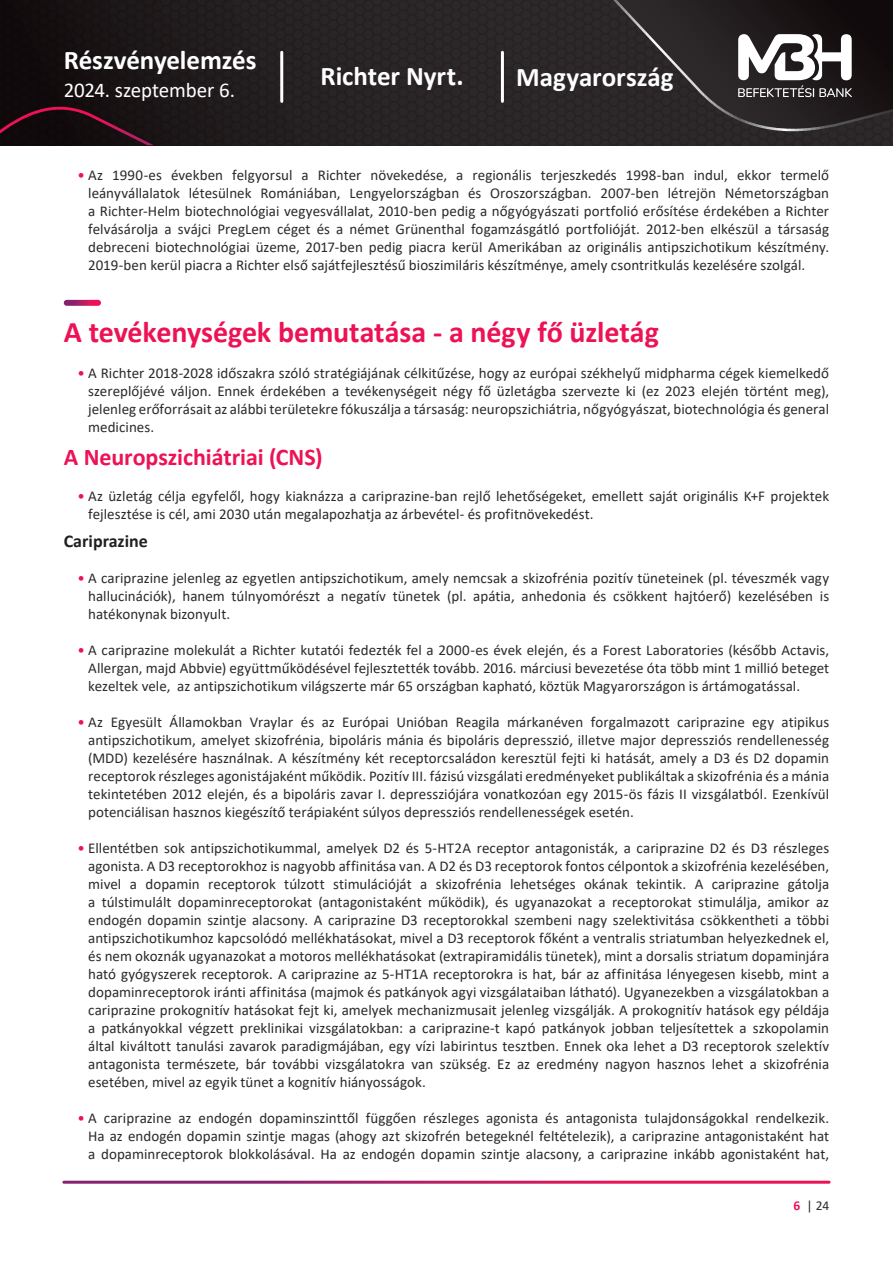
<style>
.page{position:relative;width:893px;height:1263px;background:#fff}
.page>*{position:absolute;margin:0;border:0;box-sizing:border-box;transform-origin:0 0}
.t1{font:700 30px "Calibri";letter-spacing:-.005em;color:#ed1255}
.t2{font:700 27px "Calibri";letter-spacing:-.005em;color:#fff}
.t3{font:700 24px "Calibri";letter-spacing:-.005em;color:#ed1255}
.t4{font:21px "Calibri";letter-spacing:-.01em;color:#fff}
.t5{font:700 18px "Calibri";color:#231f20}
.t6{font:15px/18px "Calibri";color:#2d292a;text-align:justify}
.t7{font:13.5px "Calibri";color:#2d292a}
.s1{color:#ed1255}
.s2{font-weight:700;color:#ed1255}
</style>
<div class="page">
<svg style="left:0;top:0;width:893px;height:146px;background:#231e1f"></svg>
<svg style="left:0;top:107px;width:154px;height:38px;background:#230d14"></svg>
<svg style="left:606px;top:0;width:287px;height:139px;background:#383435"></svg>
<hr style="left:280px;top:52px;width:3px;height:49px;background:#fff">
<hr style="left:501px;top:52px;width:3px;height:49px;background:#fff">
<svg style="left:64px;top:300px;width:37px;height:6px"></svg>
<h2 class="t2" style="left:64px;top:41px;width:194px">Részvényelemzés</h2>
<h3 class="t4" style="left:64px;top:76px;width:173px">2024. szeptember 6.</h3>
<h2 class="t2" style="left:321px;top:57px;width:145px">Richter Nyrt.</h2>
<h2 class="t2" style="left:516px;top:58px;width:159px">Magyarország</h2>
<p class="t6" style="left:88px;top:165px;width:742px;text-indent:-11px"><span class="s1">•</span> Az 1990-es években felgyorsul a Richter növekedése, a regionális terjeszkedés 1998-ban indul, ekkor termelő leányvállalatok létesülnek Romániában, Lengyelországban és Oroszországban. 2007-ben létrejön Németországban a Richter-Helm biotechnológiai vegyesvállalat, 2010-ben pedig a nőgyógyászati portfolió erősítése érdekében a Richter felvásárolja a svájci PregLem céget és a német Grünenthal fogamzásgátló portfolióját. 2012-ben elkészül a társaság debreceni biotechnológiai üzeme, 2017-ben pedig piacra kerül Amerikában az originális antipszichotikum készítmény.<br>2019-ben kerül piacra a Richter első sajátfejlesztésű bioszimiláris készítménye, amely csontritkulás kezelésére szolgál.</p>
<h1 class="t1" style="left:64px;top:311px;width:597px">A tevékenységek bemutatása - a négy fő üzletág</h1>
<p class="t6" style="left:88px;top:363px;width:742px;text-indent:-11px"><span class="s1">•</span> A Richter 2018-2028 időszakra szóló stratégiájának célkitűzése, hogy az európai székhelyű midpharma cégek kiemelkedő szereplőjévé váljon. Ennek érdekében a tevékenységeit négy fő üzletágba szervezte ki (ez 2023 elején történt meg), jelenleg erőforrásait az alábbi területekre fókuszálja a társaság: neuropszichiátria, nőgyógyászat, biotechnológia és general medicines.</p>
<h3 class="t3" style="left:64px;top:440px;width:260px">A Neuropszichiátriai (CNS)</h3>
<p class="t6" style="left:88px;top:486px;width:742px;text-indent:-11px"><span class="s1">•</span> Az üzletág célja egyfelől, hogy kiaknázza a cariprazine-ban rejlő lehetőségeket, emellett saját originális K+F projektek fejlesztése is cél, ami 2030 után megalapozhatja az árbevétel- és profitnövekedést.</p>
<p class="t5" style="left:64px;top:529px;width:86px">Cariprazine</p>
<p class="t6" style="left:88px;top:569px;width:742px;text-indent:-11px"><span class="s1">•</span> A cariprazine jelenleg az egyetlen antipszichotikum, amely nemcsak a skizofrénia pozitív tüneteinek (pl. téveszmék vagy hallucinációk), hanem túlnyomórészt a negatív tünetek (pl. apátia, anhedonia és csökkent hajtóerő) kezelésében is hatékonynak bizonyult.</p>
<p class="t6" style="left:88px;top:641px;width:742px;text-indent:-11px"><span class="s1">•</span> A cariprazine molekulát a Richter kutatói fedezték fel a 2000-es évek elején, és a Forest Laboratories (később Actavis, Allergan, majd Abbvie) együttműködésével fejlesztették tovább. 2016. márciusi bevezetése óta több mint 1 millió beteget kezeltek vele, az antipszichotikum világszerte már 65 országban kapható, köztük Magyarországon is ártámogatással.</p>
<p class="t6" style="left:88px;top:713px;width:742px;text-indent:-11px"><span class="s1">•</span> Az Egyesült Államokban Vraylar és az Európai Unióban Reagila márkanéven forgalmazott cariprazine egy atipikus antipszichotikum, amelyet skizofrénia, bipoláris mánia és bipoláris depresszió, illetve major depressziós rendellenesség (MDD) kezelésére használnak. A készítmény két receptorcsaládon keresztül fejti ki hatását, amely a D3 és D2 dopamin receptorok részleges agonistájaként működik. Pozitív III. fázisú vizsgálati eredményeket publikáltak a skizofrénia és a mánia tekintetében 2012 elején, és a bipoláris zavar I. depressziójára vonatkozóan egy 2015-ös fázis II vizsgálatból. Ezenkívül potenciálisan hasznos kiegészítő terápiaként súlyos depressziós rendellenességek esetén.</p>
<p class="t6" style="left:88px;top:839px;width:742px;text-indent:-11px"><span class="s1">•</span> Ellentétben sok antipszichotikummal, amelyek D2 és 5-HT2A receptor antagonisták, a cariprazine D2 és D3 részleges agonista. A D3 receptorokhoz is nagyobb affinitása van. A D2 és D3 receptorok fontos célpontok a skizofrénia kezelésében, mivel a dopamin receptorok túlzott stimulációját a skizofrénia lehetséges okának tekintik. A cariprazine gátolja a túlstimulált dopaminreceptorokat (antagonistaként működik), és ugyanazokat a receptorokat stimulálja, amikor az endogén dopamin szintje alacsony. A cariprazine D3 receptorokkal szembeni nagy szelektivitása csökkentheti a többi antipszichotikumhoz kapcsolódó mellékhatásokat, mivel a D3 receptorok főként a ventralis striatumban helyezkednek el, és nem okoznák ugyanazokat a motoros mellékhatásokat (extrapiramidális tünetek), mint a dorsalis striatum dopaminjára ható gyógyszerek receptorok. A cariprazine az 5-HT1A receptorokra is hat, bár az affinitása lényegesen kisebb, mint a dopaminreceptorok iránti affinitása (majmok és patkányok agyi vizsgálataiban látható). Ugyanezekben a vizsgálatokban a cariprazine prokognitív hatásokat fejt ki, amelyek mechanizmusait jelenleg vizsgálják. A prokognitív hatások egy példája a patkányokkal végzett preklinikai vizsgálatokban: a cariprazine-t kapó patkányok jobban teljesítettek a szkopolamin által kiváltott tanulási zavarok paradigmájában, egy vízi labirintus tesztben. Ennek oka lehet a D3 receptorok szelektív antagonista természete, bár további vizsgálatokra van szükség. Ez az eredmény nagyon hasznos lehet a skizofrénia esetében, mivel az egyik tünet a kognitív hiányosságok.</p>
<p class="t6" style="left:88px;top:1109px;width:742px;text-indent:-11px"><span class="s1">•</span> A cariprazine az endogén dopaminszinttől függően részleges agonista és antagonista tulajdonságokkal rendelkezik.<br>Ha az endogén dopamin szintje magas (ahogy azt skizofrén betegeknél feltételezik), a cariprazine antagonistaként hat a dopaminreceptorok blokkolásával. Ha az endogén dopamin szintje alacsony, a cariprazine inkább agonistaként hat,</p>
<p class="t7" style="left:793px;top:1196px;width:37px"><span class="s2">6</span> | 24</p>
</div>
